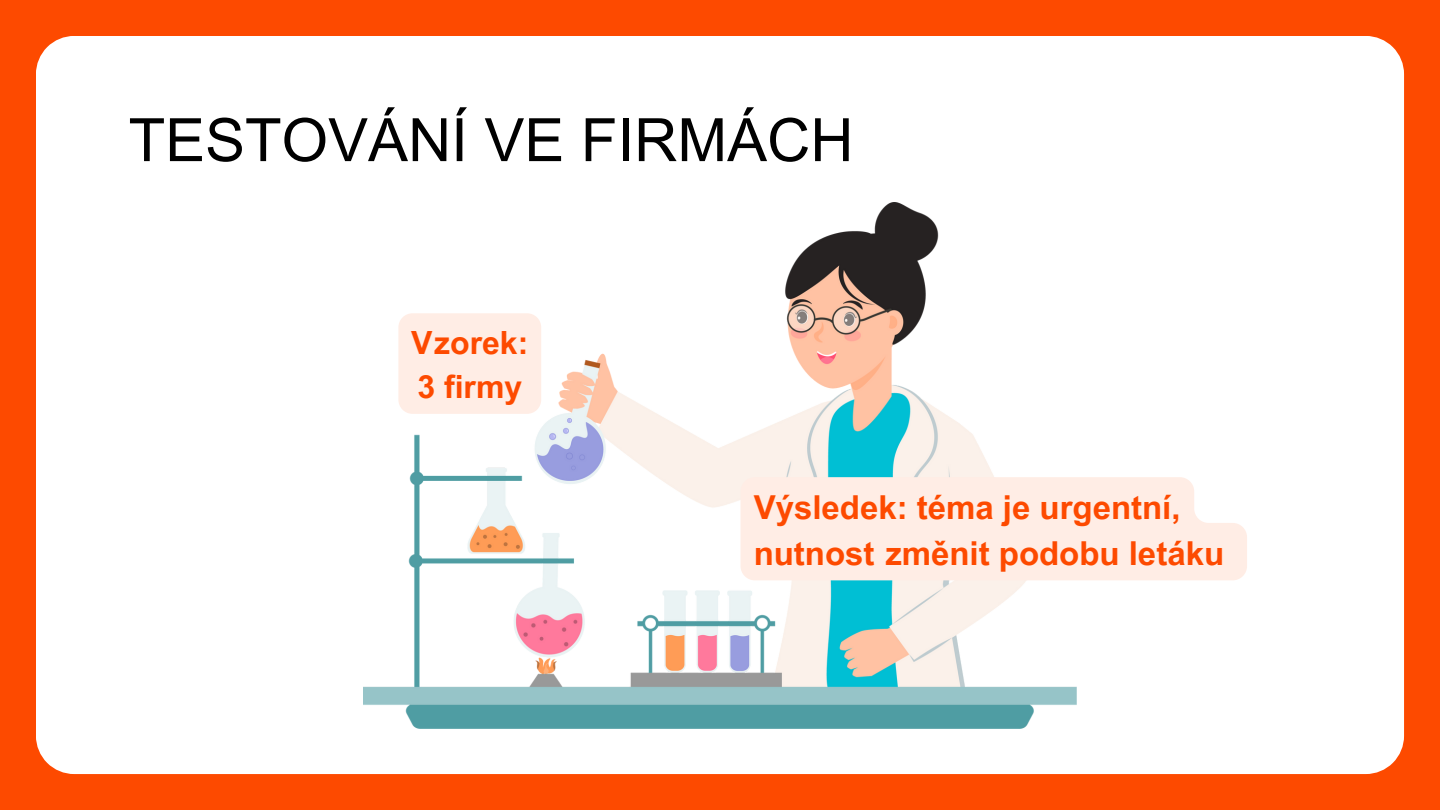
<style>
.page{position:relative;width:1440px;height:810px;background:#fd4a00}
.page>*{position:absolute;margin:0;border:0;box-sizing:border-box;transform-origin:0 0}
.t1{font:59.8px "Arial Unicode MS";color:#000}
.t2{font:700 33px "Arial Unicode MS";color:#fd4a00}
.t3{font:700 32px "Arial Unicode MS";color:#fd4a00}
</style>
<div class="page">
<div style="left:36px;top:36px;width:1368px;height:738px;background:#fff"></div>
<img style="left:364px;top:202px;width:712px;height:527px">
<div style="left:398px;top:313px;width:143px;height:101px;background:#ffede5"></div>
<div style="left:741px;top:477px;width:506px;height:103px;background:#ffede5"></div>
<p class="t1" style="left:129px;top:97px;width:726px">TESTOVÁNÍ VE FIRMÁCH</p>
<p class="t3" style="left:411px;top:320px;width:119px">Vzorek:</p>
<p class="t3" style="left:417px;top:364px;width:106px">3 firmy</p>
<p class="t2" style="left:754px;top:484px;width:428px">Výsledek: téma je urgentní,</p>
<p class="t2" style="left:754px;top:530px;width:472px">nutnost změnit podobu letáku</p>
</div>
